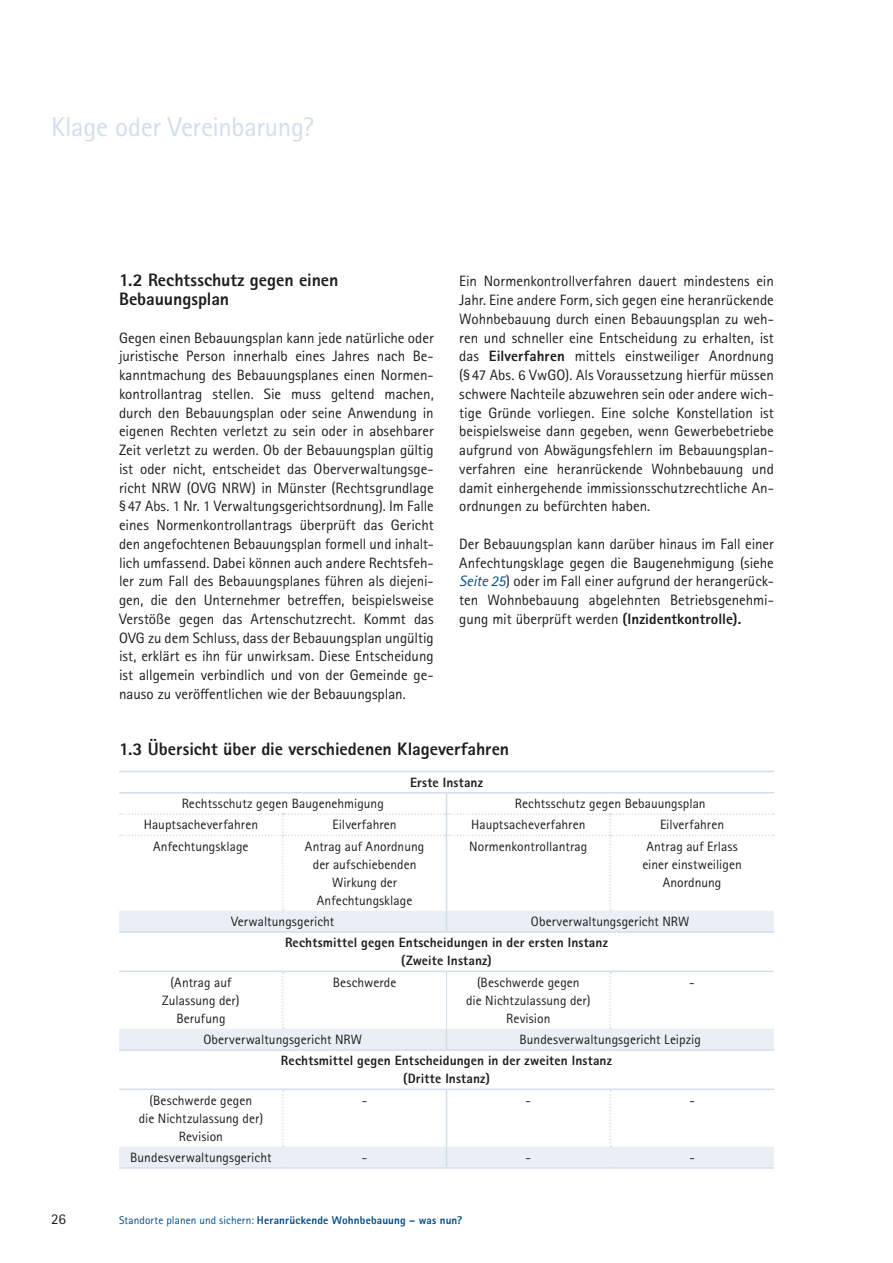
<style>
.page{position:relative;width:893px;height:1263px;background:#fff}
.page>*{position:absolute;margin:0;border:0;box-sizing:border-box;transform-origin:0 0}
.t1{font:27px "Rotis Sans Serif Pro";letter-spacing:-.015em;color:#d3deeb}
.t2{font:800 18px/18.8px "Rotis Sans Serif Pro";letter-spacing:-.005em;color:#1d1d1b}
.t3{font:15px/18.8px "Rotis Sans Serif Pro";color:#1d1d1b;text-align:justify}
.t4{font:13.5px/18px "Rotis Sans Serif Pro";letter-spacing:.005em;color:#1d1d1b;text-align:center}
.t5{font:800 13.5px/18px "Rotis Sans Serif Pro";letter-spacing:.01em;color:#1d1d1b;text-align:center}
.t6{font:800 11.25px "Rotis Sans Serif Pro";letter-spacing:.015em;color:#004c89}
.s1{font-weight:800}
.s2{font-style:italic;color:#004c89}
.s3{font-weight:400}
</style>
<div class="page">
<svg style="left:119px;top:911px;width:655px;height:256px"></svg>
<hr style="left:446px;top:972px;width:1px;height:57px;background:#d3deeb">
<hr style="left:119px;top:931px;width:164px;height:2px;background:#d3deeb">
<hr style="left:283px;top:931px;width:163px;height:2px;background:#d3deeb">
<hr style="left:446px;top:931px;width:164px;height:2px;background:#d3deeb">
<hr style="left:610px;top:931px;width:164px;height:2px;background:#d3deeb">
<hr style="left:119px;top:971px;width:164px;height:1px;background:#d3deeb">
<hr style="left:283px;top:971px;width:163px;height:1px;background:#d3deeb">
<hr style="left:446px;top:971px;width:164px;height:1px;background:#d3deeb">
<hr style="left:610px;top:971px;width:164px;height:1px;background:#d3deeb">
<hr style="left:119px;top:1049px;width:164px;height:2px;background:#d3deeb">
<hr style="left:283px;top:1049px;width:163px;height:2px;background:#d3deeb">
<hr style="left:446px;top:1049px;width:164px;height:2px;background:#d3deeb">
<hr style="left:610px;top:1049px;width:164px;height:2px;background:#d3deeb">
<hr style="left:119px;top:1088px;width:164px;height:2px;background:#d3deeb">
<hr style="left:283px;top:1088px;width:163px;height:2px;background:#d3deeb">
<hr style="left:446px;top:1088px;width:164px;height:2px;background:#d3deeb">
<hr style="left:610px;top:1088px;width:164px;height:2px;background:#d3deeb">
<hr style="left:119px;top:1167px;width:164px;height:2px;background:#d3deeb">
<hr style="left:283px;top:1167px;width:163px;height:2px;background:#d3deeb">
<hr style="left:446px;top:1167px;width:164px;height:2px;background:#d3deeb">
<hr style="left:610px;top:1167px;width:164px;height:2px;background:#d3deeb">
<hr style="left:119px;top:771px;width:164px;height:1px;background:#d3deeb">
<hr style="left:283px;top:771px;width:163px;height:1px;background:#d3deeb">
<hr style="left:446px;top:771px;width:164px;height:1px;background:#d3deeb">
<hr style="left:610px;top:771px;width:164px;height:1px;background:#d3deeb">
<hr style="left:119px;top:792px;width:164px;height:1px;background:#d3deeb">
<hr style="left:283px;top:792px;width:163px;height:1px;background:#d3deeb">
<hr style="left:446px;top:792px;width:164px;height:1px;background:#d3deeb">
<hr style="left:610px;top:792px;width:164px;height:1px;background:#d3deeb">
<svg style="left:282px;top:972px;width:2px;height:57px"></svg>
<svg style="left:120px;top:793px;width:654px;height:138px"></svg>
<svg style="left:446px;top:1029px;width:1px;height:20px"></svg>
<hr style="left:446px;top:1090px;width:1px;height:57px;background:#d3deeb">
<svg style="left:446px;top:1147px;width:1px;height:20px"></svg>
<svg style="left:282px;top:1090px;width:2px;height:77px"></svg>
<svg style="left:609px;top:1090px;width:2px;height:77px"></svg>
<svg style="left:609px;top:972px;width:2px;height:57px"></svg>
<h1 class="t1" style="left:51px;top:111px;width:264px">Klage oder Vereinbarung?</h1>
<p class="t2" style="left:119px;top:271px;width:221px">1.2 Rechtsschutz gegen einen<br>Bebauungsplan</p>
<p class="t3" style="left:119px;top:328px;width:316px">Gegen einen Bebauungsplan kann jede natürliche oder juristische Person innerhalb eines Jahres nach Be&shy;kanntmachung des Bebauungsplanes einen Normen&shy;kontrollantrag stellen. Sie muss geltend machen, durch den Bebauungsplan oder seine Anwendung in eigenen Rechten verletzt zu sein oder in absehbarer Zeit verletzt zu werden. Ob der Bebauungsplan gültig ist oder nicht, entscheidet das Oberverwaltungsge&shy;richt NRW (OVG NRW) in Münster (Rechtsgrundlage §47 Abs. 1 Nr. 1 Verwaltungsgerichtsordnung). Im Falle eines Normenkontrollantrags überprüft das Gericht den angefochtenen Bebauungsplan formell und inhalt&shy;lich umfassend. Dabei können auch andere Rechtsfeh&shy;ler zum Fall des Bebauungsplanes führen als diejeni&shy;gen, die den Unternehmer betreffen, beispielsweise Verstöße gegen das Artenschutzrecht. Kommt das OVG zu dem Schluss, dass der Bebauungsplan ungültig ist, erklärt es ihn für unwirksam. Diese Entscheidung ist allgemein verbindlich und von der Gemeinde ge&shy;nauso zu veröffentlichen wie der Bebauungsplan.</p>
<p class="t3" style="left:459px;top:272px;width:316px">Ein Normenkontrollverfahren dauert mindestens ein Jahr. Eine andere Form, sich gegen eine heranrückende Wohnbebauung durch einen Bebauungsplan zu weh&shy;ren und schneller eine Entscheidung zu erhalten, ist das <span class="s1">Eilverfahren</span> mittels einstweiliger Anordnung (§ 47 Abs. 6 VwGO). Als Voraussetzung hierfür müssen schwere Nachteile abzuwehren sein oder andere wich&shy;tige Gründe vorliegen. Eine solche Konstellation ist beispielsweise dann gegeben, wenn Gewerbebetriebe aufgrund von Abwägungsfehlern im Bebauungsplan&shy;verfahren eine heranrückende Wohnbebauung und damit einhergehende immissionsschutzrechtliche An&shy;ordnungen zu befürchten haben.</p>
<p class="t3" style="left:459px;top:534px;width:316px">Der Bebauungsplan kann darüber hinaus im Fall einer Anfechtungsklage gegen die Baugenehmigung (siehe <span class="s2">Seite 25</span>) oder im Fall einer aufgrund der herangerück&shy;ten Wohnbebauung abgelehnten Betriebsgenehmi&shy;gung mit überprüft werden <span class="s1">(Inzidentkontrolle).</span></p>
<p class="t2" style="left:119px;top:740px;width:392px">1.3 Übersicht über die verschiedenen Klageverfahren</p>
<p class="t5" style="left:410px;top:773px;width:74px">Erste Instanz</p>
<p class="t4" style="left:182px;top:795px;width:204px">Rechtsschutz gegen Baugenehmigung</p>
<p class="t4" style="left:515px;top:795px;width:192px">Rechtsschutz gegen Bebauungsplan</p>
<p class="t4" style="left:144px;top:816px;width:116px">Hauptsacheverfahren</p>
<p class="t4" style="left:333px;top:816px;width:66px">Eilverfahren</p>
<p class="t4" style="left:471px;top:816px;width:116px">Hauptsacheverfahren</p>
<p class="t4" style="left:660px;top:816px;width:66px">Eilverfahren</p>
<p class="t4" style="left:153px;top:837px;width:97px">Anfechtungsklage</p>
<p class="t4" style="left:305px;top:837px;width:121px">Antrag auf Anordnung der aufschiebenden<br>Wirkung der<br>Anfechtungsklage</p>
<p class="t4" style="left:469px;top:837px;width:120px">Normenkontrollantrag</p>
<p class="t4" style="left:642px;top:837px;width:101px">Antrag auf Erlass einer einstweiligen<br>Anordnung</p>
<p class="t4" style="left:231px;top:912px;width:105px">Verwaltungsgericht</p>
<p class="t4" style="left:531px;top:912px;width:160px">Oberverwaltungsgericht NRW</p>
<p class="t5" style="left:285px;top:934px;width:324px">Rechtsmittel gegen Entscheidungen in der ersten Instanz (Zweite Instanz)</p>
<p class="t4" style="left:162px;top:973px;width:79px">(Antrag auf<br>Zulassung der)<br>Berufung</p>
<p class="t4" style="left:333px;top:973px;width:65px">Beschwerde</p>
<p class="t4" style="left:466px;top:973px;width:126px">(Beschwerde gegen<br>die Nichtzulassung der)<br>Revision</p>
<p class="t4" style="left:689px;top:973px;width:6px">-</p>
<p class="t4" style="left:203px;top:1030px;width:160px">Oberverwaltungsgericht NRW</p>
<p class="t4" style="left:519px;top:1030px;width:183px">Bundesverwaltungsgericht Leipzig</p>
<p class="t5" style="left:281px;top:1052px;width:332px">Rechtsmittel gegen Entscheidungen in der zweiten Instanz (Dritte Instanz)</p>
<p class="t4" style="left:139px;top:1091px;width:126px">(Beschwerde gegen<br>die Nichtzulassung der)<br>Revision</p>
<p class="t4" style="left:362px;top:1091px;width:6px">-</p>
<p class="t4" style="left:130px;top:1148px;width:143px">Bundesverwaltungsgericht</p>
<p class="t4" style="left:362px;top:1148px;width:6px">-</p>
<p class="t3" style="left:51px;top:1209px;width:16px">26</p>
<p class="t6" style="left:119px;top:1213px;width:345px"><span class="s3">Standorte planen und sichern:</span> Heranrückende Wohnbebauung – was nun?</p>
</div>
